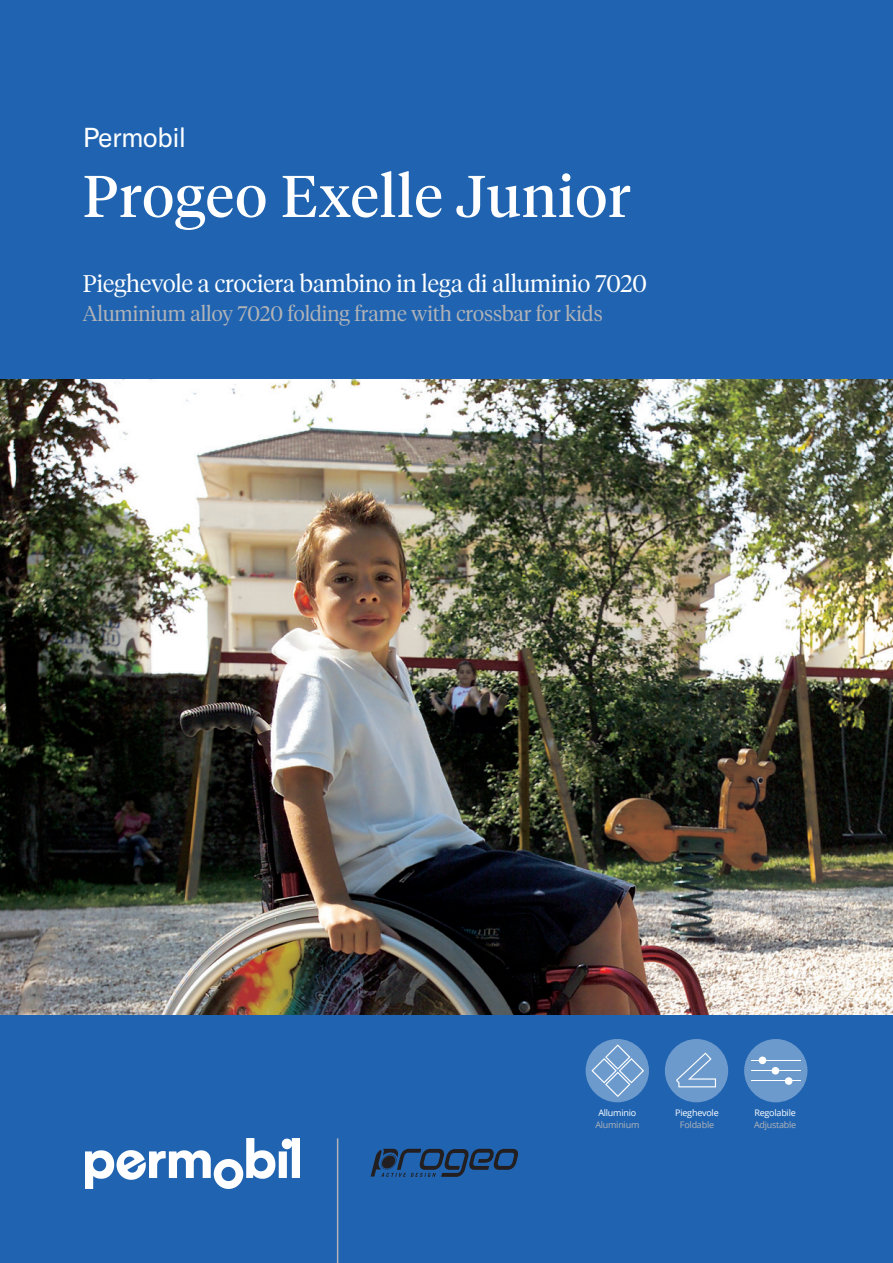
<style>
.page{position:relative;width:893px;height:1263px;background:#2064b1}
.page>*{position:absolute;margin:0;border:0;box-sizing:border-box;transform-origin:0 0}
.t1{font:58.5px "Tiempos Headline";letter-spacing:.02em;color:#fff}
.t2{font:27px "GT America";letter-spacing:-.025em;color:#fff}
.t3{font:300 24px "Tiempos Headline";color:#fff}
.t4{font:300 21px "Tiempos Headline";color:#b2b3b7}
.t5{font:9px "Open Sans";letter-spacing:-.025em;color:#fff}
.t6{font:9px "Open Sans";letter-spacing:-.025em;color:#b2b3b7}
</style>
<div class="page">
<svg style="left:371px;top:1149px;width:147px;height:28px;background:#214978"></svg>
<hr style="left:337px;top:1138px;width:1px;height:125px;background:#b2b3b7">
<img style="left:85px;top:1138px;width:215px;height:50px">
<img style="left:0;top:379px;width:893px;height:635px">
<div style="left:744px;top:1039px;width:63px;height:63px;background:#6d9acc;border-radius:50%"></div>
<hr style="left:751px;top:1060px;width:50px;height:1px;background:#fff">
<hr style="left:751px;top:1070px;width:50px;height:1px;background:#fff">
<hr style="left:751px;top:1080px;width:50px;height:1px;background:#fff">
<svg style="left:758px;top:1056px;width:35px;height:29px"></svg>
<div style="left:665px;top:1039px;width:63px;height:63px;background:#6d9acc;border-radius:50%"></div>
<svg style="left:676px;top:1052px;width:40px;height:35px"></svg>
<div style="left:586px;top:1039px;width:63px;height:63px;background:#6d9acc;border-radius:50%"></div>
<svg style="left:591px;top:1044px;width:53px;height:53px"></svg>
<p class="t2" style="left:83px;top:122px;width:105px">Permobil</p>
<p class="t1" style="left:83px;top:156px;width:549px">Progeo Exelle Junior</p>
<p class="t3" style="left:83px;top:267px;width:566px">Pieghevole a crociera bambino in lega di alluminio 7020</p>
<p class="t4" style="left:83px;top:299px;width:521px">Aluminium alloy 7020 folding frame with crossbar for kids</p>
<p class="t5" style="left:598px;top:1106px;width:39px">Alluminio</p>
<p class="t5" style="left:675px;top:1106px;width:45px">Pieghevole</p>
<p class="t5" style="left:754px;top:1106px;width:43px">Regolabile</p>
<p class="t6" style="left:595px;top:1118px;width:46px">Aluminium</p>
<p class="t6" style="left:680px;top:1118px;width:36px">Foldable</p>
<p class="t6" style="left:754px;top:1118px;width:44px">Adjustable</p>
</div>
